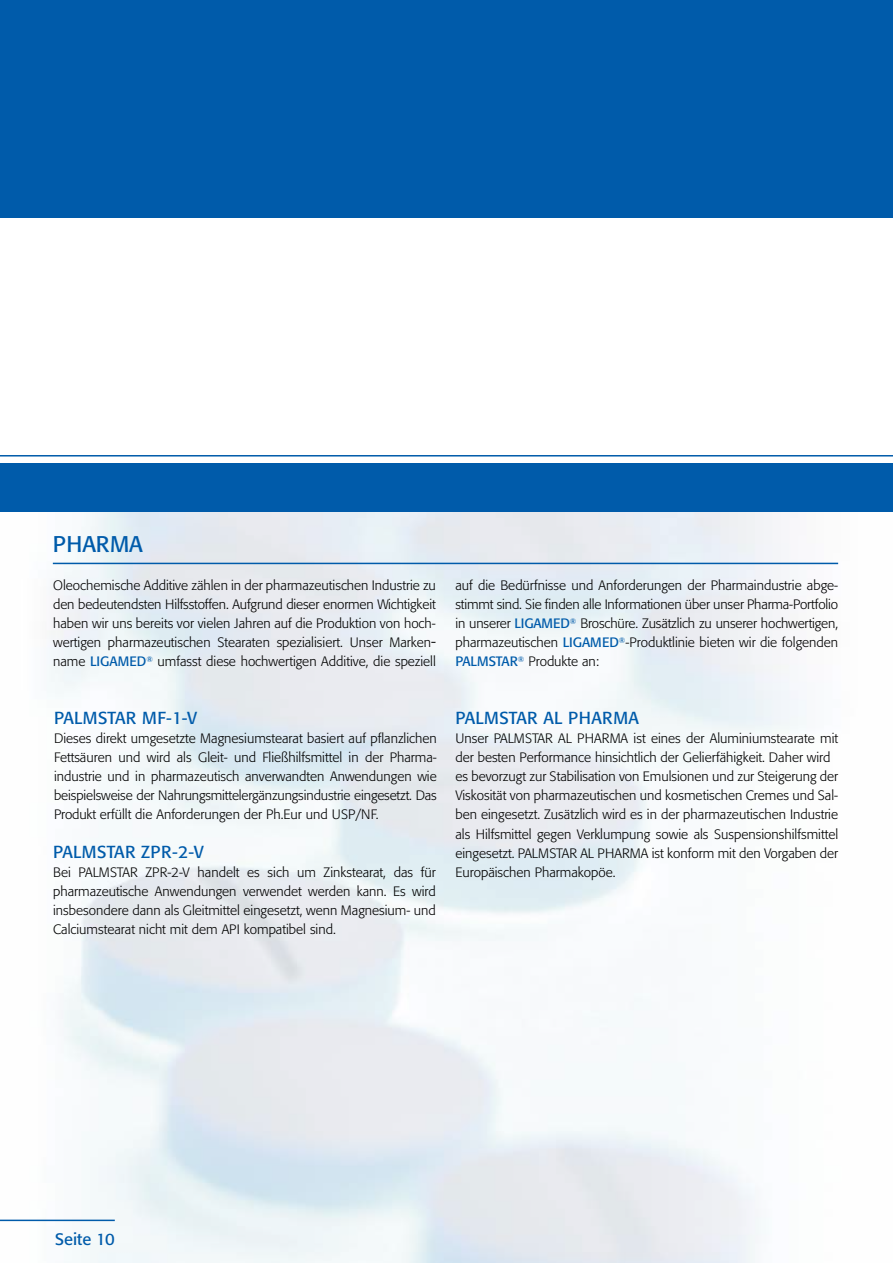
<style>
.page{position:relative;width:893px;height:1263px;background:#fff}
.page>*{position:absolute;margin:0;border:0;box-sizing:border-box;transform-origin:0 0}
.t1{font:22.5px "Formata";color:#005baa}
.t2{font:17.25px "Formata";letter-spacing:.02em;color:#005baa}
.t3{font:16.5px "Formata";color:#005baa}
.t4{font:300 13.5px/19.2px "Formata";color:#000;text-align:justify}
.s1{font-weight:400;color:#005baa}
</style>
<div class="page">
<div style="left:0;top:0;width:893px;height:218px;background:#005baa"></div>
<div style="left:0;top:463px;width:893px;height:49px;background:#005baa"></div>
<hr style="left:0;top:455px;width:893px;height:1px;background:#005baa">
<hr style="left:0;top:1219px;width:115px;height:2px;background:#005baa">
<hr style="left:53px;top:563px;width:785px;height:1px;background:#005baa">
<h1 class="t1" style="left:53px;top:530px;width:91px">PHARMA</h1>
<p class="t4" style="left:53px;top:576px;width:384px">Oleochemische Additive zählen in der pharmazeutischen Industrie zu den bedeutendsten Hilfsstoffen. Aufgrund dieser enormen Wichtigkeit haben wir uns bereits vor vielen Jahren auf die Produktion von hoch&shy;wertigen pharmazeutischen Stearaten spezialisiert. Unser Marken&shy;name <span class="s1">LIGAMED</span><sup>®</sup> umfasst diese hochwertigen Additive, die speziell</p>
<p class="t4" style="left:455px;top:576px;width:384px">auf die Bedürfnisse und Anforderungen der Pharmaindustrie abge&shy;stimmt sind. Sie finden alle Informationen über unser Pharma-Portfolio in unserer <span class="s1">LIGAMED</span><sup>®</sup> Broschüre. Zusätzlich zu unserer hochwertigen, pharmazeutischen <span class="s1">LIGAMED</span><sup>®</sup>-Produktlinie bieten wir die folgenden <span class="s1">PALMSTAR</span><sup>®</sup> Produkte an:</p>
<p class="t2" style="left:54px;top:707px;width:145px">PALMSTAR MF-1-V</p>
<p class="t4" style="left:54px;top:729px;width:384px">Dieses direkt umgesetzte Magnesiumstearat basiert auf pflanzlichen Fettsäuren und wird als Gleit- und Fließhilfsmittel in der Pharma&shy;industrie und in pharmazeutisch anverwandten Anwendungen wie beispielsweise der Nahrungsmittelergänzungsindustrie eingesetzt. Das Produkt erfüllt die Anforderungen der Ph.Eur und USP/NF.</p>
<p class="t2" style="left:53px;top:841px;width:152px">PALMSTAR ZPR-2-V</p>
<p class="t4" style="left:53px;top:863px;width:384px">Bei PALMSTAR ZPR-2-V handelt es sich um Zinkstearat, das für pharmazeutische Anwendungen verwendet werden kann. Es wird insbesondere dann als Gleitmittel eingesetzt, wenn Magnesium- und Calciumstearat nicht mit dem API kompatibel sind.</p>
<p class="t2" style="left:455px;top:707px;width:185px">PALMSTAR AL PHARMA</p>
<p class="t4" style="left:455px;top:729px;width:384px;text-align:left">Unser PALMSTAR AL PHARMA ist eines der Aluminiumstearate mit der besten Performance hinsichtlich der Gelierfähigkeit. Daher wird es bevorzugt zur Stabilisation von Emulsionen und zur Steigerung der Viskosität von pharmazeutischen und kosmetischen Cremes und Sal&shy;ben eingesetzt. Zusätzlich wird es in der pharmazeutischen Industrie als Hilfsmittel gegen Verklumpung sowie als Suspensionshilfsmittel eingesetzt. PALMSTAR AL PHARMA ist konform mit den Vorgaben der Europäischen Pharmakopöe.</p>
<p class="t3" style="left:55px;top:1229px;width:61px">Seite 10</p>
</div>
